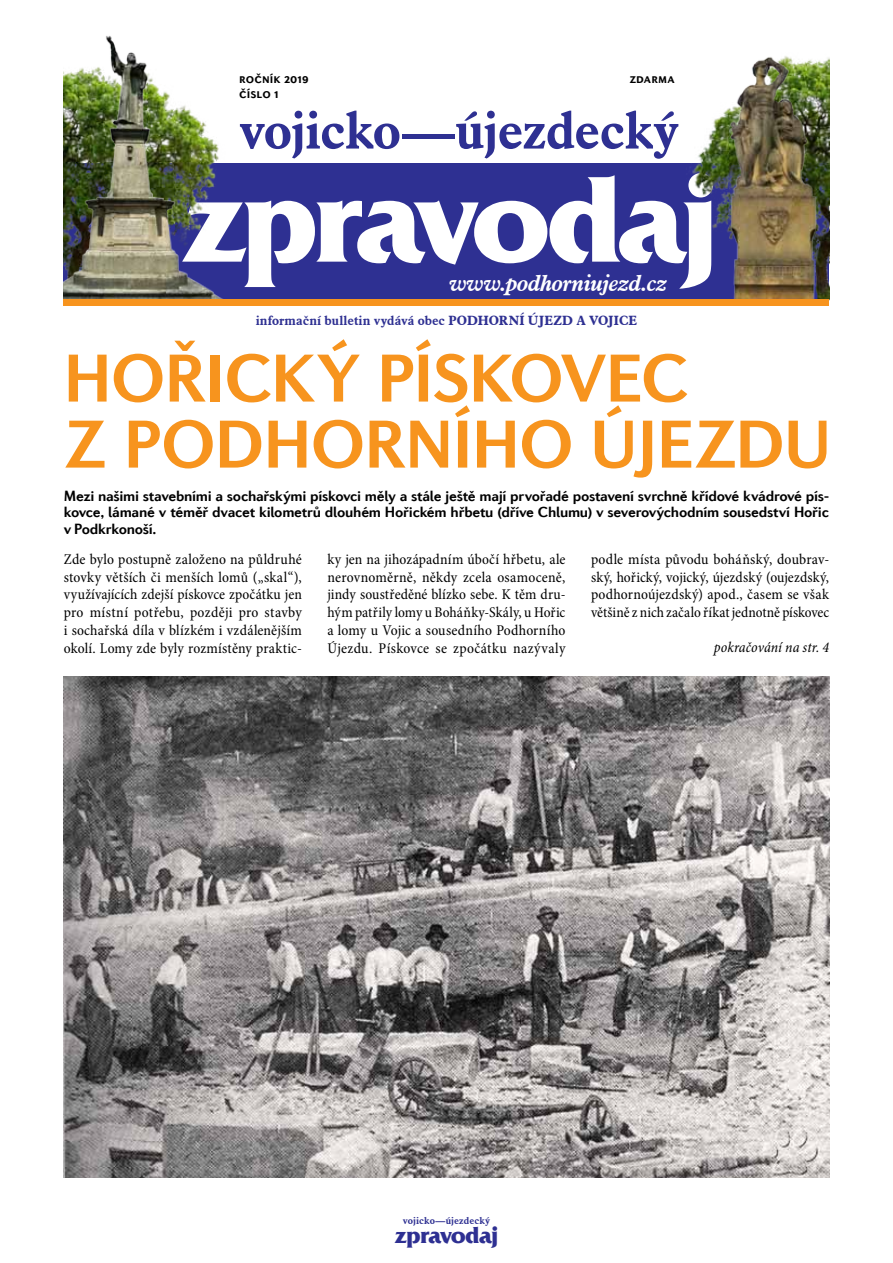
<style>
.page{position:relative;width:893px;height:1263px;background:#fff}
.page>*{position:absolute;margin:0;border:0;box-sizing:border-box;transform-origin:0 0}
.t1{font:700 121.5px "Friz Quadrata Com";letter-spacing:-.05em;color:#fff}
.t2{font:700 69px/66px "Diverda Sans Com";letter-spacing:-.01em;color:#f7941e}
.t3{font:700 52.5px "Aldine 721 BT";letter-spacing:-.025em;color:#2e3092}
.t4{font:700 22.8px "Friz Quadrata Com";letter-spacing:-.035em;color:#2e3092}
.t5{font:italic 700 22.5px "Aldine 721 BT";letter-spacing:-.015em;color:#fff}
.t6{font:condensed 15px/17.7px "Minion Pro";letter-spacing:.01em;color:#000;text-align:justify}
.t7{font:700 15px/16.5px "Diverda Sans Com";letter-spacing:-.015em;color:#000;text-align:justify}
.t8{font:italic condensed 15px "Minion Pro";letter-spacing:.005em;color:#000}
.t9{font:700 13.5px/15px "Diverda Sans Com";letter-spacing:.005em;color:#000}
.t10{font:700 13.2px "Aldine 721 BT";letter-spacing:.005em;color:#2e3092}
.t11{font:700 9.9px "Aldine 721 BT";letter-spacing:.005em;color:#2e3092}
</style>
<div class="page">
<div style="left:64px;top:163px;width:765px;height:137px;background:#2e3092"></div>
<img style="left:64px;top:35px;width:166px;height:265px">
<img style="left:680px;top:56px;width:149px;height:244px">
<div style="left:64px;top:300px;width:765px;height:6px;background:#f7941e"></div>
<img style="left:64px;top:676px;width:765px;height:502px">
<p class="t9" style="left:239px;top:71px;width:71px">ročník 2019 číslo 1</p>
<p class="t9" style="left:629px;top:71px;width:47px">zdarma</p>
<h3 class="t3" style="left:239px;top:98px;width:442px">vojicko—újezdecký</h3>
<h1 class="t1" style="left:181px;top:145px;width:540px">zpravodaj</h1>
<h3 class="t5" style="left:450px;top:269px;width:219px">www.podhorniujezd.cz</h3>
<p class="t10" style="left:256px;top:313px;width:383px">informační bulletin vydává obec podhorní újezd a vojice</p>
<h2 class="t2" style="left:64px;top:344px;width:769px">HOŘICKÝ PÍSKOVEC<br>Z PODHORNÍHO ÚJEZDU</h2>
<p class="t7" style="left:64px;top:487px;width:767px">Mezi našimi stavebními a sochařskými pískovci měly a stále ještě mají prvořadé postavení svrchně křídové kvádrové pís&shy;kovce, lámané v téměř dvacet kilometrů dlouhém Hořickém hřbetu (dříve Chlumu) v severovýchodním sousedství Hořic v Podkrkonoší.</p>
<p class="t6" style="left:64px;top:550px;width:240px">Zde bylo postupně založeno na půldruhé stovky větších či menších lomů („skal“), využívajících zdejší pískovce zpočátku jen pro místní potřebu, později pro stavby i sochařská díla v blízkém i vzdálenějším okolí. Lomy zde byly rozmístěny praktic-</p>
<p class="t6" style="left:327px;top:550px;width:240px">ky jen na jihozápadním úbočí hřbetu, ale nerovnoměrně, někdy zcela osamoceně, jindy soustředěné blízko sebe. K těm dru&shy;hým patřily lomy u Boháňky-Skály, u Hořic a lomy u Vojic a sousedního Podhorního Újezdu. Pískovce se zpočátku nazývaly</p>
<p class="t6" style="left:591px;top:550px;width:240px">podle místa původu boháňský, doubrav&shy;ský, hořický, vojický, újezdský (oujezdský, podhornoújezdský) apod., časem se však většině z nich začalo říkat jednotně pískovec</p>
<p class="t8" style="left:714px;top:637px;width:117px">pokračování na str. 4</p>
<p class="t11" style="left:403px;top:1214px;width:89px">vojicko—újezdecký</p>
<h3 class="t4" style="left:395px;top:1221px;width:105px">zpravodaj</h3>
</div>
